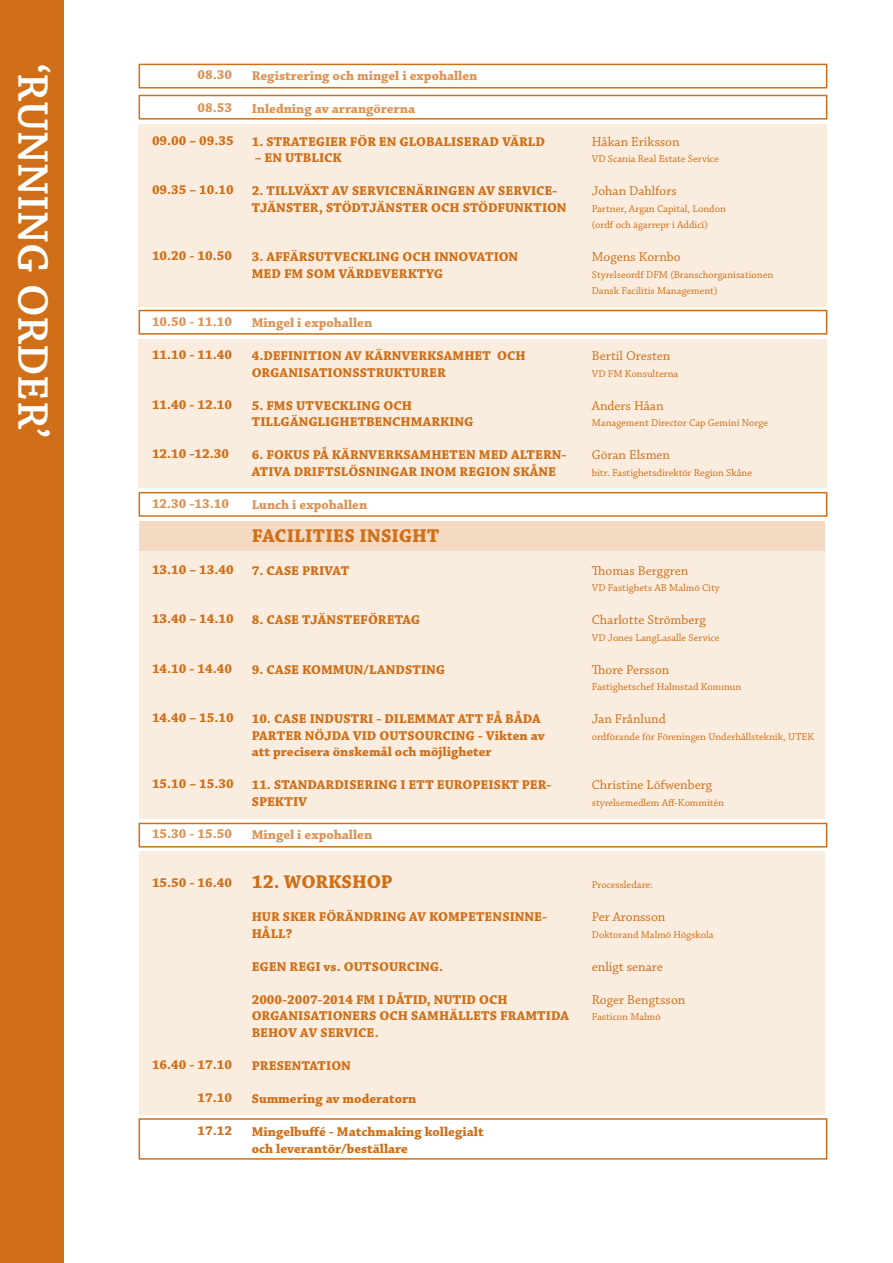
<style>
.page{position:relative;width:893px;height:1263px;background:#fff}
.page>*{position:absolute;margin:0;border:0;box-sizing:border-box;transform-origin:0 0}
.main{font:600 45px "Chaparral Pro";color:#fff}
.t1{font:700 19.5px "Chaparral Pro";color:#d06f18}
.t2{font:700 13.5px/16.5px "Chaparral Pro";color:#d06f18}
.t3{font:13.5px "Chaparral Pro";color:#d06f18}
.t4{font:700 13.5px "Chaparral Pro";color:#dd9354}
.t5{font:10.5px "Chaparral Pro";color:#d06f18}
</style>
<div class="page">
<div style="left:0;top:0;width:64px;height:1263px;background:#d06f18"></div>
<div style="left:139px;top:339px;width:688px;height:149px;background:#faeddf"></div>
<div style="left:139px;top:851px;width:685px;height:264px;background:#faeddf"></div>
<div style="left:139px;top:521px;width:685px;height:298px;background:#faeddf"></div>
<div style="left:139px;top:124px;width:688px;height:183px;background:#faeddf"></div>
<div style="left:139px;top:521px;width:685px;height:30px;background:#f5dac3"></div>
<div style="left:139px;top:823px;width:688px;height:24px;border:2px solid #d06f18"></div>
<div style="left:139px;top:492px;width:688px;height:25px;border:2px solid #d06f18"></div>
<div style="left:139px;top:95px;width:688px;height:25px;border:2px solid #d06f18"></div>
<div style="left:139px;top:64px;width:688px;height:25px;border:2px solid #d06f18"></div>
<div style="left:139px;top:1118px;width:688px;height:42px;border:2px solid #d06f18"></div>
<div style="left:139px;top:310px;width:688px;height:25px;border:2px solid #d06f18"></div>
<p class="main" style="left:58px;top:63px;width:377px;rotate:90deg">‘RUNNING ORDER’</p>
<p class="t4" style="left:198px;top:67px;width:36px">08.30</p>
<p class="t4" style="left:198px;top:100px;width:36px">08.53</p>
<p class="t2" style="left:152px;top:133px;width:83px">09.00 – 09.35</p>
<p class="t2" style="left:152px;top:182px;width:83px">09.35 – 10.10</p>
<p class="t2" style="left:152px;top:248px;width:81px">10.20 - 10.50</p>
<p class="t4" style="left:152px;top:314px;width:81px">10.50 - 11.10</p>
<p class="t2" style="left:152px;top:347px;width:81px">11.10 - 11.40</p>
<p class="t2" style="left:152px;top:397px;width:81px">11.40 - 12.10</p>
<p class="t2" style="left:152px;top:446px;width:78px">12.10 -12.30</p>
<p class="t4" style="left:152px;top:496px;width:78px">12.30 -13.10</p>
<p class="t2" style="left:152px;top:562px;width:83px">13.10 – 13.40</p>
<p class="t2" style="left:152px;top:611px;width:83px">13.40 – 14.10</p>
<p class="t2" style="left:152px;top:661px;width:81px">14.10 - 14.40</p>
<p class="t2" style="left:152px;top:710px;width:83px">14.40 – 15.10</p>
<p class="t2" style="left:152px;top:776px;width:83px">15.10 – 15.30</p>
<p class="t4" style="left:152px;top:826px;width:81px">15.30 - 15.50</p>
<p class="t2" style="left:152px;top:875px;width:81px">15.50 - 16.40</p>
<p class="t2" style="left:152px;top:1057px;width:81px">16.40 - 17.10</p>
<p class="t2" style="left:198px;top:1090px;width:36px">17.10</p>
<p class="t2" style="left:198px;top:1123px;width:36px">17.12</p>
<p class="t4" style="left:252px;top:68px;width:227px">Registrering och mingel i expohallen</p>
<p class="t4" style="left:252px;top:101px;width:165px">Inledning av arrangörerna</p>
<p class="t2" style="left:252px;top:134px;width:295px">1. STRATEGIER FÖR EN GLOBALISERAD VÄRLD</p>
<p class="t2" style="left:255px;top:150px;width:88px">– EN UTBLICK</p>
<p class="t2" style="left:252px;top:183px;width:316px">2. TILLVÄXT AV SERVICENÄRINGEN AV SERVICE-<br>TJÄNSTER, STÖDTJÄNSTER OCH STÖDFUNKTION</p>
<p class="t2" style="left:252px;top:249px;width:268px">3. AFFÄRSUTVECKLING OCH INNOVATION</p>
<p class="t2" style="left:252px;top:266px;width:193px">MED FM SOM VÄRDEVERKTYG</p>
<p class="t4" style="left:252px;top:315px;width:122px">Mingel i expohallen</p>
<p class="t2" style="left:252px;top:348px;width:275px">4.DEFINITION AV KÄRNVERKSAMHET OCH</p>
<p class="t2" style="left:252px;top:365px;width:195px">ORGANISATIONSSTRUKTURER</p>
<p class="t2" style="left:252px;top:398px;width:162px">5. FMS UTVECKLING OCH</p>
<p class="t2" style="left:252px;top:414px;width:223px">TILLGÄNGLIGHETBENCHMARKING</p>
<p class="t2" style="left:252px;top:447px;width:316px">6. FOKUS PÅ KÄRNVERKSAMHETEN MED ALTERN-<br>ATIVA DRIFTSLÖSNINGAR INOM REGION SKÅNE</p>
<p class="t4" style="left:252px;top:497px;width:117px">Lunch i expohallen</p>
<p class="t1" style="left:252px;top:524px;width:189px">FACILITIES INSIGHT</p>
<p class="t2" style="left:252px;top:563px;width:99px">7. CASE PRIVAT</p>
<p class="t2" style="left:252px;top:612px;width:170px">8. CASE TJÄNSTEFÖRETAG</p>
<p class="t2" style="left:252px;top:662px;width:195px">9. CASE KOMMUN/LANDSTING</p>
<p class="t2" style="left:252px;top:711px;width:294px">10. CASE INDUSTRI - DILEMMAT ATT FÅ BÅDA<br>PARTER NÖJDA VID OUTSOURCING - Vikten av</p>
<p class="t2" style="left:252px;top:744px;width:241px">att precisera önskemål och möjligheter</p>
<p class="t2" style="left:252px;top:777px;width:301px">11. STANDARDISERING I ETT EUROPEISKT PER-<br>SPEKTIV</p>
<p class="t4" style="left:252px;top:827px;width:122px">Mingel i expohallen</p>
<p class="t1" style="left:252px;top:871px;width:142px">12. WORKSHOP</p>
<p class="t2" style="left:252px;top:909px;width:297px">HUR SKER FÖRÄNDRING AV KOMPETENSINNE-<br>HÅLL?</p>
<p class="t2" style="left:252px;top:959px;width:193px">EGEN REGI vs. OUTSOURCING.</p>
<p class="t2" style="left:252px;top:992px;width:258px">2000-2007-2014 FM I DÅTID, NUTID OCH</p>
<p class="t2" style="left:252px;top:1008px;width:319px">ORGANISATIONERS OCH SAMHÄLLETS FRAMTIDA<br>BEHOV AV SERVICE.</p>
<p class="t2" style="left:252px;top:1058px;width:101px">PRESENTATION</p>
<p class="t2" style="left:252px;top:1091px;width:166px">Summering av moderatorn</p>
<p class="t2" style="left:252px;top:1124px;width:234px">Mingelbuffé - Matchmaking kollegialt</p>
<p class="t2" style="left:252px;top:1140px;width:158px">och leverantör/beställare</p>
<p class="t3" style="left:592px;top:134px;width:89px">Håkan Eriksson</p>
<p class="t5" style="left:592px;top:153px;width:128px">VD Scania Real Estate Service</p>
<p class="t3" style="left:592px;top:184px;width:86px">Johan Dahlfors</p>
<p class="t5" style="left:592px;top:203px;width:136px">Partner, Argan Capital, London</p>
<p class="t5" style="left:592px;top:219px;width:117px">(ordf och ägarrepr i Addici)</p>
<p class="t3" style="left:592px;top:250px;width:90px">Mogens Kornbo</p>
<p class="t5" style="left:592px;top:269px;width:183px">Styrelseordf DFM (Branschorganisationen</p>
<p class="t5" style="left:592px;top:285px;width:127px">Dansk Facilitis Management)</p>
<p class="t3" style="left:592px;top:349px;width:80px">Bertil Oresten</p>
<p class="t5" style="left:592px;top:368px;width:88px">VD FM Konsulterna</p>
<p class="t3" style="left:592px;top:398px;width:73px">Anders Håan</p>
<p class="t5" style="left:592px;top:417px;width:178px">Management Director Cap Gemini Norge</p>
<p class="t3" style="left:592px;top:448px;width:80px">Göran Elsmen</p>
<p class="t5" style="left:592px;top:467px;width:162px">bitr. Fastighetsdirektör Region Skåne</p>
<p class="t3" style="left:592px;top:563px;width:98px">Thomas Berggren</p>
<p class="t5" style="left:592px;top:582px;width:129px">VD Fastighets AB Malmö City</p>
<p class="t3" style="left:592px;top:613px;width:116px">Charlotte Strömberg</p>
<p class="t5" style="left:592px;top:632px;width:129px">VD Jones LangLasalle Service</p>
<p class="t3" style="left:592px;top:662px;width:79px">Thore Persson</p>
<p class="t5" style="left:592px;top:681px;width:151px">Fastighetschef Halmstad Kommun</p>
<p class="t3" style="left:592px;top:712px;width:75px">Jan Frånlund</p>
<p class="t5" style="left:592px;top:731px;width:224px">ordförande för Föreningen Underhållsteknik, UTEK</p>
<p class="t3" style="left:592px;top:778px;width:122px">Christine Löfwenberg</p>
<p class="t5" style="left:592px;top:797px;width:134px">styrelsemedlem Aff-Kommitén</p>
<p class="t5" style="left:592px;top:879px;width:62px">Processledare:</p>
<p class="t3" style="left:592px;top:910px;width:75px">Per Aronsson</p>
<p class="t5" style="left:592px;top:929px;width:123px">Doktorand Malmö Högskola</p>
<p class="t3" style="left:592px;top:959px;width:72px">enligt senare</p>
<p class="t3" style="left:592px;top:992px;width:95px">Roger Bengtsson</p>
<p class="t5" style="left:592px;top:1011px;width:70px">Fasticon Malmö</p>
</div>
